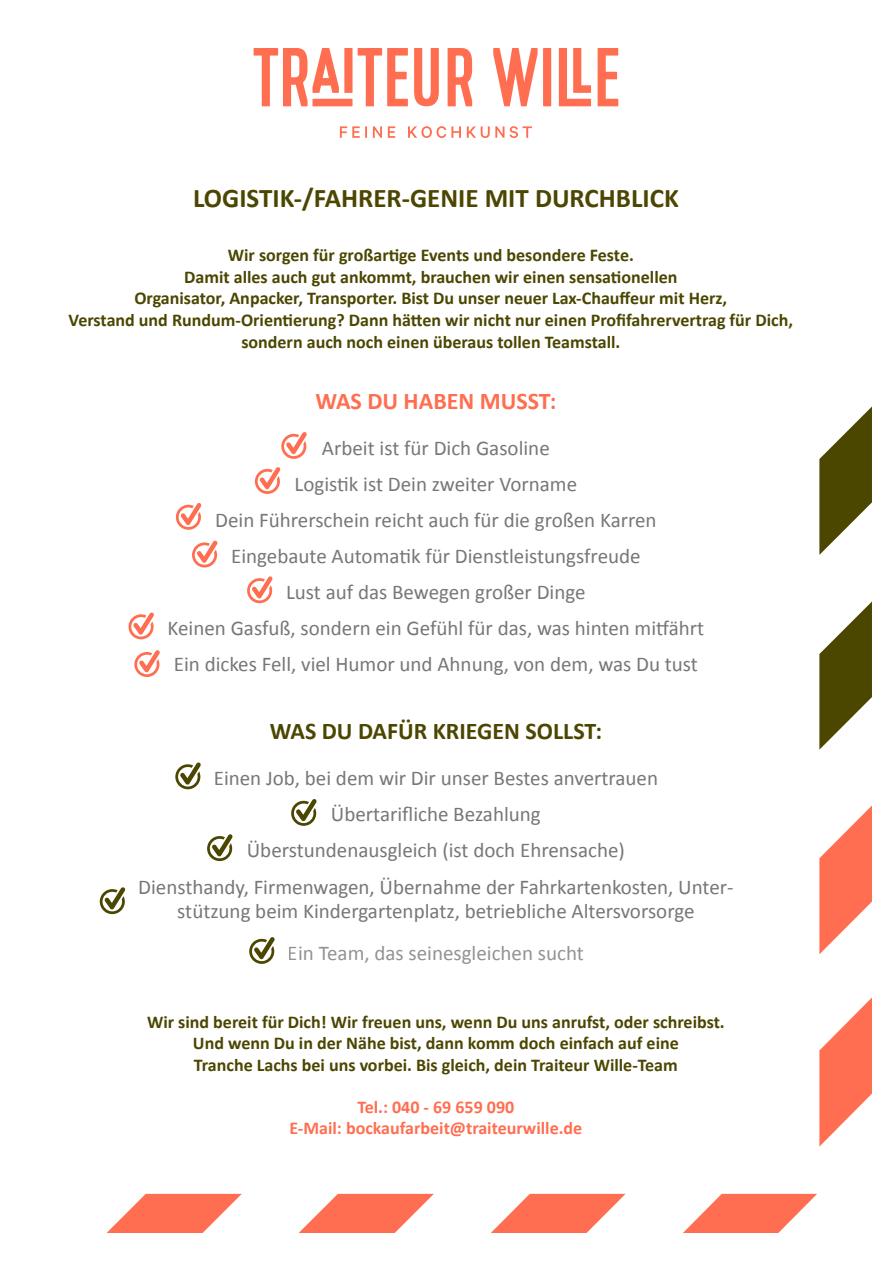
<style>
.page{position:relative;width:893px;height:1263px;background:#fff}
.page>*{position:absolute;margin:0;border:0;box-sizing:border-box;transform-origin:0 0}
.t1{font:700 27px "Calibri";color:#4b4600}
.t2{font:700 24px "Calibri";color:#4b4600}
.t3{font:700 24px "Calibri";color:#ff6e50}
.t4{font:21px/36px "Calibri";color:#777;text-align:center}
.t5{font:700 18px/21.6px "Calibri";color:#4b4600;text-align:center}
.t6{font:700 18px/21.6px "Calibri";color:#ff6e50;text-align:center}
</style>
<div class="page">
<svg style="left:819px;top:407px;width:52px;height:148px"></svg>
<svg style="left:819px;top:602px;width:52px;height:148px"></svg>
<svg style="left:819px;top:806px;width:52px;height:148px"></svg>
<svg style="left:491px;top:1194px;width:134px;height:39px"></svg>
<svg style="left:683px;top:1194px;width:134px;height:39px"></svg>
<svg style="left:299px;top:1194px;width:135px;height:39px"></svg>
<svg style="left:107px;top:1194px;width:135px;height:39px"></svg>
<svg style="left:819px;top:998px;width:52px;height:149px"></svg>
<svg style="left:281px;top:432px;width:26px;height:27px"></svg>
<svg style="left:255px;top:467px;width:25px;height:27px"></svg>
<svg style="left:176px;top:503px;width:25px;height:27px"></svg>
<svg style="left:192px;top:541px;width:26px;height:26px"></svg>
<svg style="left:247px;top:576px;width:26px;height:27px"></svg>
<svg style="left:128px;top:613px;width:26px;height:26px"></svg>
<svg style="left:134px;top:650px;width:26px;height:27px"></svg>
<svg style="left:175px;top:763px;width:26px;height:26px"></svg>
<svg style="left:291px;top:799px;width:26px;height:27px"></svg>
<svg style="left:207px;top:834px;width:26px;height:27px"></svg>
<svg style="left:100px;top:887px;width:25px;height:27px"></svg>
<svg style="left:249px;top:937px;width:26px;height:27px"></svg>
<svg style="left:253px;top:48px;width:365px;height:90px"></svg>
<p class="t1" style="left:193px;top:181px;width:487px">LOGISTIK-/FAHRER-GENIE MIT DURCHBLICK</p>
<p class="t5" style="left:69px;top:244px;width:726px">Wir sorgen für großartige Events und besondere Feste.<br>Damit alles auch gut ankommt, brauchen wir einen sensationellen<br>Organisator, Anpacker, Transporter. Bist Du unser neuer Lax-Chauffeur mit Herz,<br>Verstand und Rundum-Orientierung? Dann hätten wir nicht nur einen Profifahrervertrag für Dich, sondern auch noch einen überaus tollen Teamstall.</p>
<p class="t3" style="left:315px;top:386px;width:242px">WAS DU HABEN MUSST:</p>
<p class="t4" style="left:168px;top:430px;width:538px">Arbeit ist für Dich Gasoline<br>Logistik ist Dein zweiter Vorname<br>Dein Führerschein reicht auch für die großen Karren Eingebaute Automatik für Dienstleistungsfreude<br>Lust auf das Bewegen großer Dinge<br>Keinen Gasfuß, sondern ein Gefühl für das, was hinten mitfährt Ein dickes Fell, viel Humor und Ahnung, von dem, was Du tust</p>
<p class="t2" style="left:270px;top:716px;width:333px">WAS DU DAFÜR KRIEGEN SOLLST:</p>
<p class="t4" style="left:138px;top:760px;width:597px">Einen Job, bei dem wir Dir unser Bestes anvertrauen<br>Übertarifliche Bezahlung<br>Überstundenausgleich (ist doch Ehrensache)<br>Diensthandy, Firmenwagen, Übernahme der Fahrkartenkosten, Unter-</p>
<p class="t4" style="left:177px;top:890px;width:518px;line-height:42px">stützung beim Kindergartenplatz, betriebliche Altersvorsorge<br>Ein Team, das seinesgleichen sucht</p>
<p class="t5" style="left:147px;top:1011px;width:579px">Wir sind bereit für Dich! Wir freuen uns, wenn Du uns anrufst, oder schreibst.<br>Und wenn Du in der Nähe bist, dann komm doch einfach auf eine<br>Tranche Lachs bei uns vorbei. Bis gleich, dein Traiteur Wille-Team</p>
<p class="t6" style="left:289px;top:1096px;width:294px">Tel.: 040 - 69 659 090<br>E-Mail: bockaufarbeit@traiteurwille.de</p>
</div>
